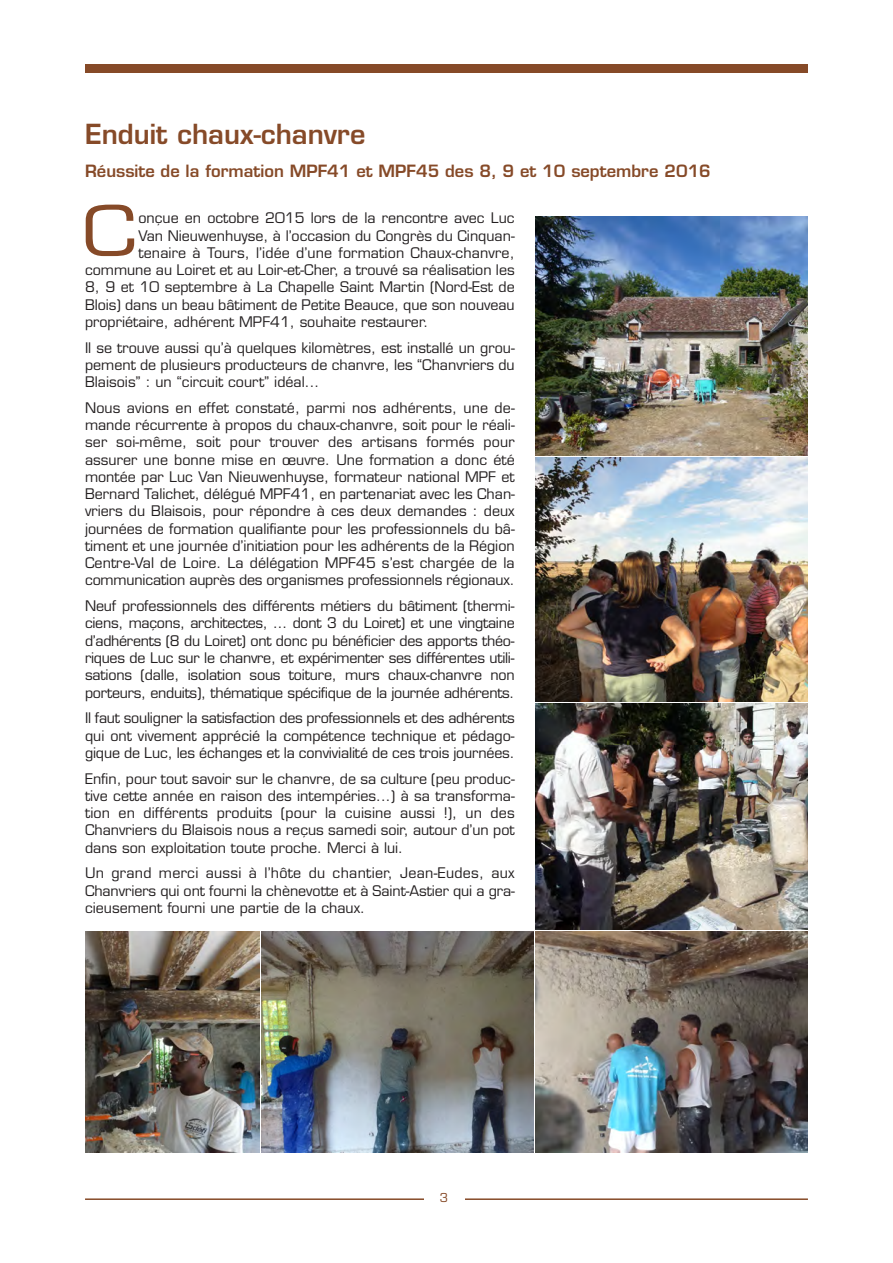
<style>
.page{position:relative;width:893px;height:1263px;background:#fff}
.page>*{position:absolute;margin:0;border:0;box-sizing:border-box;transform-origin:0 0}
.t1{font:67.5px "Eurostile";color:#864a28;scale:1.2 1}
.t2{font:600 27px "Eurostile";color:#864a28}
.t3{font:600 16.5px "Eurostile";color:#864a28}
.t4{font:14.25px/17.2px "Eurostile";color:#231f20;text-align:justify}
.t5{font:12px "Eurostile";color:#864a28}
</style>
<div class="page">
<div style="left:85px;top:64px;width:723px;height:8px;background:#864a28"></div>
<hr style="left:85px;top:1198px;width:723px;height:2px;background:#864a28">
<div style="left:424px;top:1182px;width:40px;height:33px;background:#fff"></div>
<img style="left:85px;top:931px;width:174px;height:221px">
<img style="left:536px;top:457px;width:272px;height:245px">
<img style="left:536px;top:704px;width:272px;height:225px">
<img style="left:536px;top:217px;width:272px;height:238px">
<img style="left:536px;top:931px;width:272px;height:221px">
<img style="left:261px;top:931px;width:273px;height:221px">
<h2 class="t2" style="left:85px;top:123px;width:282px">Enduit chaux-chanvre</h2>
<p class="t3" style="left:85px;top:165px;width:627px">Réussite de la formation MPF41 et MPF45 des 8, 9 et 10 septembre 2016</p>
<p class="t4" style="left:138px;top:211px;width:378px">onçue en octobre 2015 lors de la rencontre avec Luc</p>
<p class="t4" style="left:138px;top:228px;width:378px">Van Nieuwenhuyse, à l’occasion du Congrès du Cinquan-</p>
<p class="t4" style="left:138px;top:245px;width:378px">tenaire à Tours, l’idée d’une formation Chaux-chanvre,</p>
<p class="t4" style="left:85px;top:263px;width:431px">commune au Loiret et au Loir-et-Cher, a trouvé sa réalisation les</p>
<p class="t4" style="left:85px;top:280px;width:431px">8, 9 et 10 septembre à La Chapelle Saint Martin (Nord-Est de</p>
<p class="t4" style="left:85px;top:297px;width:431px">Blois) dans un beau bâtiment de Petite Beauce, que son nouveau</p>
<p class="t4" style="left:85px;top:314px;width:345px">propriétaire, adhérent MPF41, souhaite restaurer.</p>
<p class="t4" style="left:85px;top:340px;width:431px">Il se trouve aussi qu’à quelques kilomètres, est installé un grou&shy;pement de plusieurs producteurs de chanvre, les “Chanvriers du Blaisois” : un “circuit court” idéal...</p>
<p class="t4" style="left:85px;top:400px;width:431px">Nous avions en effet constaté, parmi nos adhérents, une de&shy;mande récurrente à propos du chaux-chanvre, soit pour le réali&shy;ser soi-même, soit pour trouver des artisans formés pour assurer une bonne mise en oeuvre. Une formation a donc été montée par Luc Van Nieuwenhuyse, formateur national MPF et Bernard Talichet, délégué MPF41, en partenariat avec les Chan&shy;vriers du Blaisois, pour répondre à ces deux demandes : deux journées de formation qualifiante pour les professionnels du bâ&shy;timent et une journée d’initiation pour les adhérents de la Région Centre-Val de Loire. La délégation MPF45 s’est chargée de la communication auprès des organismes professionnels régionaux.</p>
<p class="t4" style="left:85px;top:599px;width:431px">Neuf professionnels des différents métiers du bâtiment (thermi&shy;ciens, maçons, architectes, ... dont 3 du Loiret) et une vingtaine d’adhérents (8 du Loiret) ont donc pu bénéficier des apports théo&shy;riques de Luc sur le chanvre, et expérimenter ses différentes utili&shy;sations (dalle, isolation sous toiture, murs chaux-chanvre non porteurs, enduits), thématique spécifique de la journée adhérents.</p>
<p class="t4" style="left:85px;top:711px;width:431px">Il faut souligner la satisfaction des professionnels et des adhérents qui ont vivement apprécié la compétence technique et pédago&shy;gique de Luc, les échanges et la convivialité de ces trois journées.</p>
<p class="t4" style="left:85px;top:771px;width:431px">Enfin, pour tout savoir sur le chanvre, de sa culture (peu produc&shy;tive cette année en raison des intempéries...) à sa transforma&shy;tion en différents produits (pour la cuisine aussi !), un des Chanvriers du Blaisois nous a reçus samedi soir, autour d’un pot dans son exploitation toute proche. Merci à lui.</p>
<p class="t4" style="left:85px;top:866px;width:431px">Un grand merci aussi à l’hôte du chantier, Jean-Eudes, aux Chanvriers qui ont fourni la chènevotte et à Saint-Astier qui a gra&shy;cieusement fourni une partie de la chaux.</p>
<h1 class="t1" style="left:82px;top:205px;width:46px">C</h1>
<p class="t5" style="left:440px;top:1192px;width:10px">3</p>
</div>
